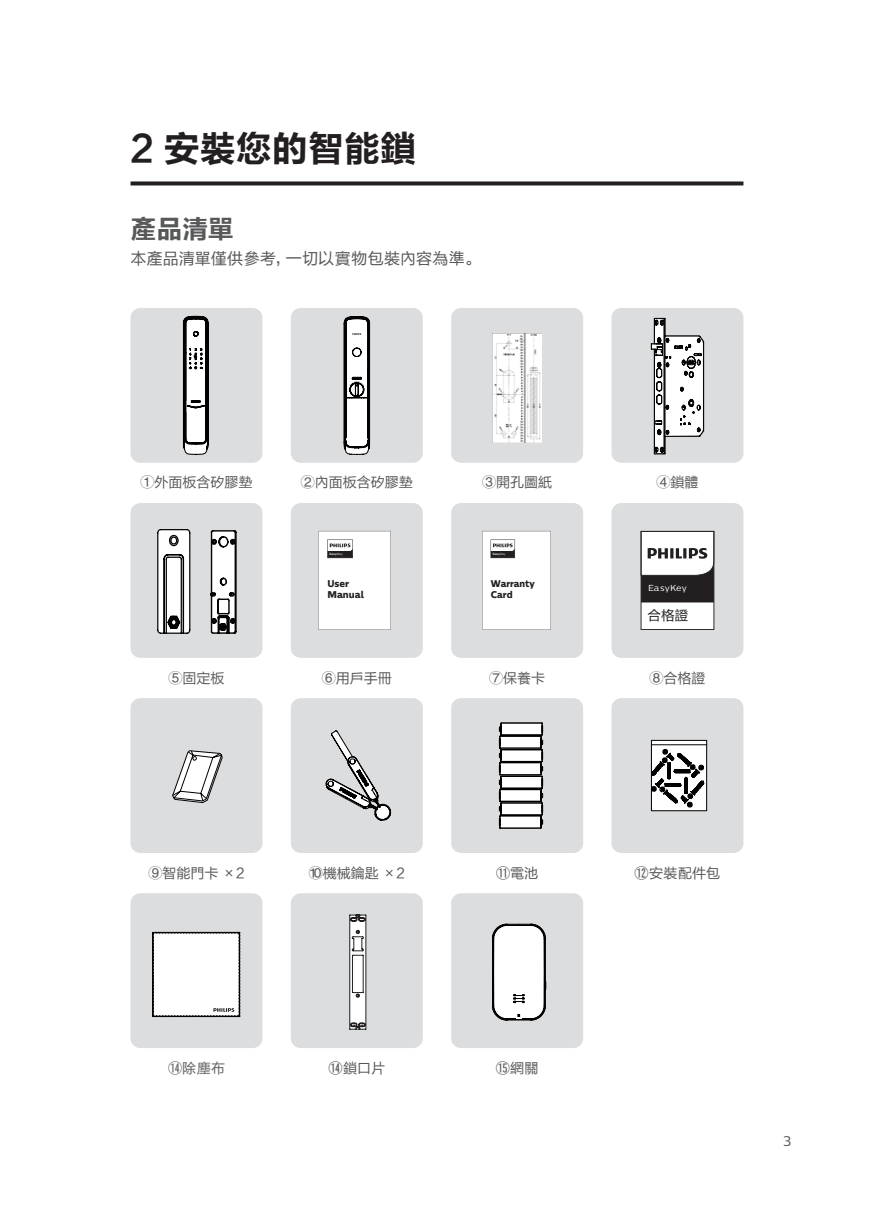
<style>
.page{position:relative;width:874px;height:1225px;background:#fff}
.page>*{position:absolute;margin:0;border:0;box-sizing:border-box;transform-origin:0 0}
.t1{font:36px "FZLTCHK GBK1 0";color:#231f20}
._01_Body_Copy{font:26px "FZLTCHK GBK1 0";color:#57585a}
._01_Body_Copy-2{font:16px "FZLTHK GBK1 0";letter-spacing:.015em;color:#57585a}
.t2{font:14px "FZLTHK GBK1 0";color:#57585a}
.t3{font:14px "FZLTHK GBK1 0";color:#636366}
.t4{font:14px "Centrale Sans";color:#57585a}
.t5{font:13.6px "FZLTHK GBK1 0";color:#231f20}
.t6{font:9.8px/11.6px "Centrale Sans X Bold";color:#231f20;scale:.93 1}
.t7{font:9.8px/11.8px "Centrale Sans X Bold";color:#231f20;scale:.96 1}
.t8{font:8.6px "Centrale Sans";color:#fff}
.t9{font:700 3px "Centrale Sans";color:#fff}
.s1{font-weight:400}
.s2{font-family:"MS Gothic"}
</style>
<div class="page">
<svg style="left:130px;top:181px;width:613px;height:4px;background:#3d393a"></svg>
<div style="left:130px;top:308px;width:132px;height:155px;background:#dcdddf;border-radius:10px"></div>
<div style="left:291px;top:308px;width:131px;height:155px;background:#dcdddf;border-radius:10px"></div>
<div style="left:451px;top:308px;width:132px;height:155px;background:#dcdddf;border-radius:10px"></div>
<div style="left:611px;top:308px;width:132px;height:155px;background:#dcdddf;border-radius:10px"></div>
<div style="left:130px;top:503px;width:132px;height:155px;background:#dcdddf;border-radius:10px"></div>
<div style="left:291px;top:503px;width:131px;height:155px;background:#dcdddf;border-radius:10px"></div>
<div style="left:451px;top:503px;width:132px;height:155px;background:#dcdddf;border-radius:10px"></div>
<div style="left:611px;top:503px;width:132px;height:155px;background:#dcdddf;border-radius:10px"></div>
<div style="left:130px;top:698px;width:132px;height:155px;background:#dcdddf;border-radius:10px"></div>
<div style="left:291px;top:698px;width:131px;height:155px;background:#dcdddf;border-radius:10px"></div>
<div style="left:451px;top:698px;width:132px;height:155px;background:#dcdddf;border-radius:10px"></div>
<div style="left:611px;top:698px;width:132px;height:155px;background:#dcdddf;border-radius:10px"></div>
<div style="left:130px;top:893px;width:132px;height:155px;background:#dcdddf;border-radius:10px"></div>
<div style="left:291px;top:893px;width:131px;height:155px;background:#dcdddf;border-radius:10px"></div>
<div style="left:451px;top:893px;width:132px;height:155px;background:#dcdddf;border-radius:10px"></div>
<svg style="left:650px;top:317px;width:54px;height:138px"></svg>
<svg style="left:183px;top:316px;width:25px;height:139px;background:#a5a5a5"></svg>
<svg style="left:343px;top:316px;width:26px;height:139px;background:#b1b1b2"></svg>
<img style="left:492px;top:334px;width:49px;height:108px">
<svg style="left:157px;top:529px;width:34px;height:105px;background:#b6b6b6"></svg>
<svg style="left:210px;top:530px;width:27px;height:104px;background:#adadad"></svg>
<svg style="left:172px;top:750px;width:51px;height:53px"></svg>
<svg style="left:325px;top:730px;width:66px;height:91px"></svg>
<hr style="left:501px;top:722px;width:41px;height:1px;background:#000">
<hr style="left:499px;top:827px;width:41px;height:2px;background:#000">
<svg style="left:498px;top:723px;width:45px;height:105px;background:#bbb"></svg>
<div style="left:650px;top:740px;width:56px;height:71px;background:#fff;border:1px solid #000"></div>
<svg style="left:650px;top:744px;width:57px;height:64px"></svg>
<svg style="left:349px;top:914px;width:17px;height:116px;background:#c2c1c1"></svg>
<svg style="left:152px;top:931px;width:88px;height:86px;background:#ebebeb"></svg>
<svg style="left:482px;top:531px;width:68px;height:99px;background:#f4f4f4"></svg>
<svg style="left:318px;top:531px;width:72px;height:99px;background:#f5f4f4"></svg>
<svg style="left:492px;top:923px;width:53px;height:97px;background:#dfdfdf"></svg>
<div style="left:516px;top:1002px;width:5px;height:11px;background:#fff"></div>
<svg style="left:640px;top:531px;width:74px;height:99px;background:#adacac"></svg>
<p class="t1" style="left:130px;top:129px;width:287px">2 安裝您的智能鎖</p>
<p class="_01_Body_Copy" style="left:130px;top:215px;width:105px">產品清單</p>
<p class="_01_Body_Copy-2" style="left:130px;top:249px;width:351px">本產品清單僅供參考，一切以實物包裝內容為準。</p>
<p class="t2" style="left:140px;top:474px;width:113px">①外面板含矽膠墊</p>
<p class="t2" style="left:300px;top:474px;width:113px">②內面板含矽膠墊</p>
<p class="t2" style="left:482px;top:474px;width:71px">③開孔圖紙</p>
<p class="t2" style="left:656px;top:474px;width:43px">④鎖體</p>
<p class="t9" style="left:329px;top:552px;width:15px">Easy<span class="s1">Key</span></p>
<p class="t7" style="left:327px;top:577px;width:39px">User<br>Manual</p>
<p class="t9" style="left:492px;top:552px;width:14px">Easy<span class="s1">Key</span></p>
<p class="t6" style="left:490px;top:577px;width:49px">Warranty<br>Card</p>
<p class="t8" style="left:647px;top:583px;width:40px">EasyKey</p>
<p class="t5" style="left:647px;top:608px;width:42px">合格證</p>
<p class="t2" style="left:168px;top:670px;width:57px">⑤固定板</p>
<p class="t2" style="left:321px;top:670px;width:71px">⑥用戶手冊</p>
<p class="t2" style="left:489px;top:670px;width:57px">⑦保養卡</p>
<p class="t2" style="left:649px;top:670px;width:57px">⑧合格證</p>
<p class="t2" style="left:148px;top:865px;width:97px">⑨智能門卡 ×2</p>
<p class="t2" style="left:309px;top:865px;width:97px">⑩機械鑰匙 ×2</p>
<p class="t2" style="left:496px;top:865px;width:43px"><span class="s2">⑪</span>電池</p>
<p class="t2" style="left:634px;top:865px;width:87px"><span class="s2">⑫</span>安裝配件包</p>
<p class="t3" style="left:168px;top:1060px;width:59px"><span class="s2">⑭</span>除塵布</p>
<p class="t2" style="left:328px;top:1060px;width:58px"><span class="s2">⑭</span>鎖口片</p>
<p class="t2" style="left:495px;top:1060px;width:44px"><span class="s2">⑮</span>網關</p>
<p class="t4" style="left:782px;top:1132px;width:10px">3</p>
</div>
